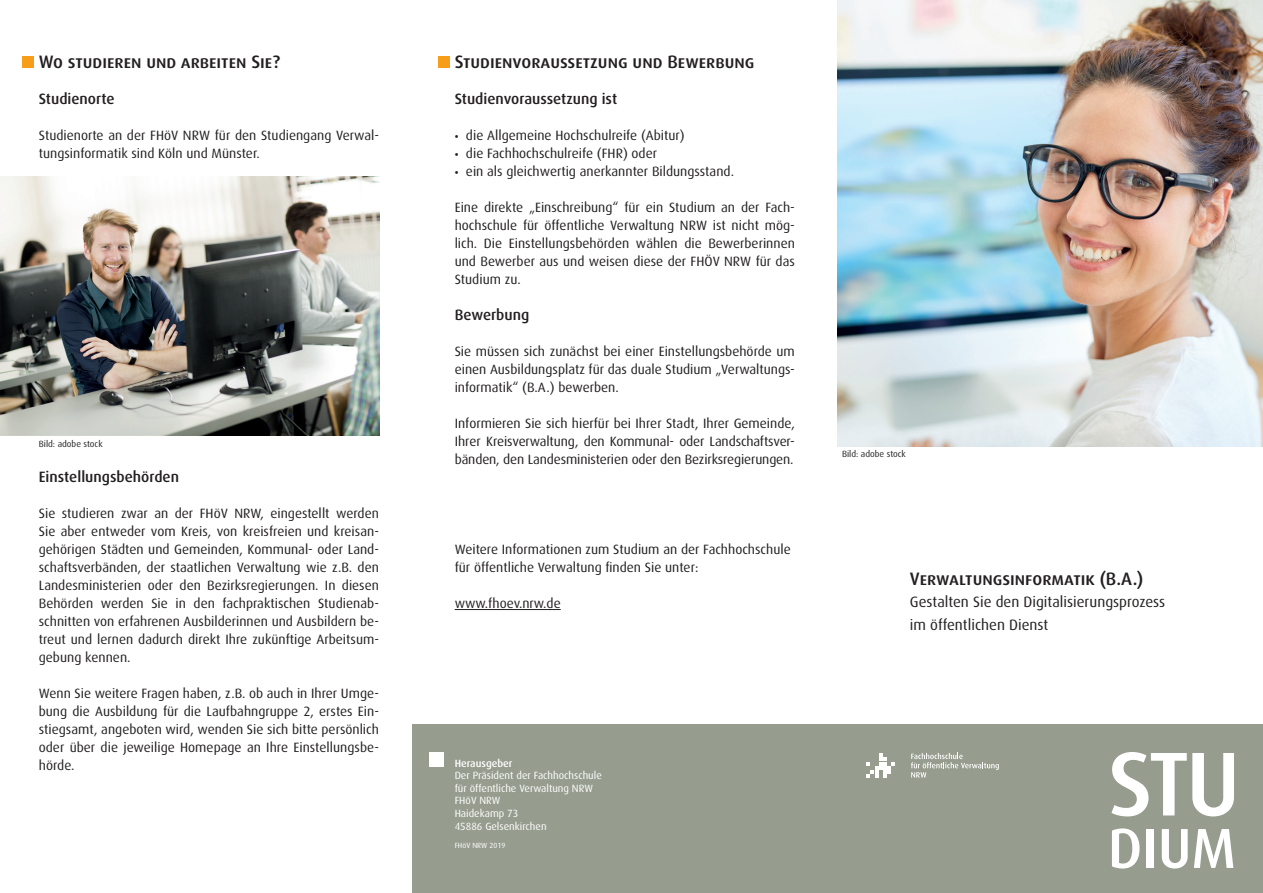
<style>
.page{position:relative;width:1263px;height:893px;background:#fff}
.page>*{position:absolute;margin:0;border:0;box-sizing:border-box;transform-origin:0 0}
.t1{font:500 90.75px "Dax OT";color:#fff}
.t2{font:500 56.55px "Dax OT";color:#fff}
.t3{font:500 18px "Dax OT";color:#231f20}
.t4{font:500 15px "Dax OT";color:#231f20}
.t5{font:15px/22.2px "Dax";color:#231f20}
.t6{font:13.5px/18px "Dax";color:#231f20;text-align:justify}
.t7{font:10.5px/12.6px "Dax";color:#fff}
.t8{font:500 10.5px "Dax OT";color:#fff}
.t9{font:9px "Dax";color:#231f20}
.t10{font:7.5px "Dax";color:#fff}
.s1{font-family:"Myriad Pro"}
</style>
<div class="page">
<hr style="left:455px;top:609px;width:106px;height:1px;background:#231f20">
<div style="left:412px;top:724px;width:851px;height:169px;background:#969d8e"></div>
<div style="left:429px;top:752px;width:15px;height:15px;background:#fff"></div>
<svg style="left:867px;top:754px;width:28px;height:24px"></svg>
<svg style="left:911px;top:753px;width:88px;height:24px"></svg>
<div style="left:22px;top:56px;width:11px;height:12px;background:#f89c1c"></div>
<div style="left:438px;top:56px;width:11px;height:12px;background:#f89c1c"></div>
<img style="left:0;top:176px;width:379px;height:259px">
<img style="left:838px;top:0;width:425px;height:446px">
<h3 class="t3" style="left:39px;top:50px;width:243px">Wo studieren und arbeiten Sie?</h3>
<p class="t4" style="left:39px;top:89px;width:77px">Studienorte</p>
<p class="t6" style="left:39px;top:127px;width:342px">Studienorte an der FHöV NRW für den Studiengang Verwal&shy;tungsinformatik sind Köln und Münster.</p>
<p class="t9" style="left:39px;top:438px;width:65px">Bild: adobe stock</p>
<p class="t4" style="left:39px;top:467px;width:142px">Einstellungsbehörden</p>
<p class="t6" style="left:39px;top:505px;width:342px">Sie studieren zwar an der FHöV NRW, eingestellt werden Sie aber entweder vom Kreis, von kreisfreien und kreisan&shy;gehörigen Städten und Gemeinden, Kommunal- oder Land&shy;schaftsverbänden, der staatlichen Verwaltung wie z.B. den Landesministerien oder den Bezirksregierungen. In diesen Behörden werden Sie in den fachpraktischen Studienab&shy;schnitten von erfahrenen Ausbilderinnen und Ausbildern be&shy;treut und lernen dadurch direkt Ihre zukünftige Arbeitsum&shy;gebung kennen.</p>
<p class="t6" style="left:39px;top:685px;width:342px">Wenn Sie weitere Fragen haben, z.B. ob auch in Ihrer Umge&shy;bung die Ausbildung für die Laufbahngruppe 2, erstes Ein&shy;stiegsamt, angeboten wird, wenden Sie sich bitte persönlich oder über die jeweilige Homepage an Ihre Einstellungsbe&shy;hörde.</p>
<h3 class="t3" style="left:455px;top:50px;width:301px">Studienvoraussetzung und Bewerbung</h3>
<p class="t4" style="left:455px;top:89px;width:164px">Studienvoraussetzung ist</p>
<p class="t6" style="left:455px;top:127px;width:232px"><span class="s1">•</span> die Allgemeine Hochschulreife (Abitur)</p>
<p class="t6" style="left:455px;top:145px;width:204px"><span class="s1">•</span> die Fachhochschulreife (FHR) oder</p>
<p class="t6" style="left:455px;top:163px;width:281px"><span class="s1">•</span> ein als gleichwertig anerkannter Bildungsstand.</p>
<p class="t6" style="left:455px;top:199px;width:342px">Eine direkte „Einschreibung“ für ein Studium an der Fach&shy;hochschule für öffentliche Verwaltung NRW ist nicht mög&shy;lich. Die Einstellungsbehörden wählen die Bewerberinnen und Bewerber aus und weisen diese der FHÖV NRW für das Studium zu.</p>
<p class="t4" style="left:455px;top:305px;width:76px">Bewerbung</p>
<p class="t6" style="left:455px;top:343px;width:342px">Sie müssen sich zunächst bei einer Einstellungsbehörde um einen Ausbildungsplatz für das duale Studium „Verwaltungs&shy;informatik“ (B.A.) bewerben.</p>
<p class="t6" style="left:455px;top:415px;width:342px">Informieren Sie sich hierfür bei Ihrer Stadt, Ihrer Gemeinde, Ihrer Kreisverwaltung, den Kommunal- oder Landschaftsver&shy;bänden, den Landesministerien oder den Bezirksregierungen.</p>
<p class="t6" style="left:455px;top:541px;width:337px">Weitere Informationen zum Studium an der Fachhochschule für öffentliche Verwaltung finden Sie unter:</p>
<p class="t6" style="left:455px;top:595px;width:108px">www.fhoev.nrw.de</p>
<p class="t9" style="left:842px;top:448px;width:65px">Bild: adobe stock</p>
<h3 class="t3" style="left:910px;top:567px;width:235px">Verwaltungsinformatik (B.A.)</h3>
<p class="t5" style="left:910px;top:591px;width:257px">Gestalten Sie den Digitalisierungsprozess im öffentlichen Dienst</p>
<p class="t8" style="left:455px;top:756px;width:59px">Herausgeber</p>
<p class="t7" style="left:455px;top:769px;width:149px">Der Präsident der Fachhochschule für öffentliche Verwaltung NRW<br>FHöV NRW<br>Haidekamp 73<br>45886 Gelsenkirchen</p>
<p class="t10" style="left:455px;top:841px;width:52px">FHöV NRW 2019</p>
<h1 class="t1" style="left:1108px;top:726px;width:134px">STU</h1>
<h2 class="t2" style="left:1108px;top:812px;width:130px">DIUM</h2>
</div>
